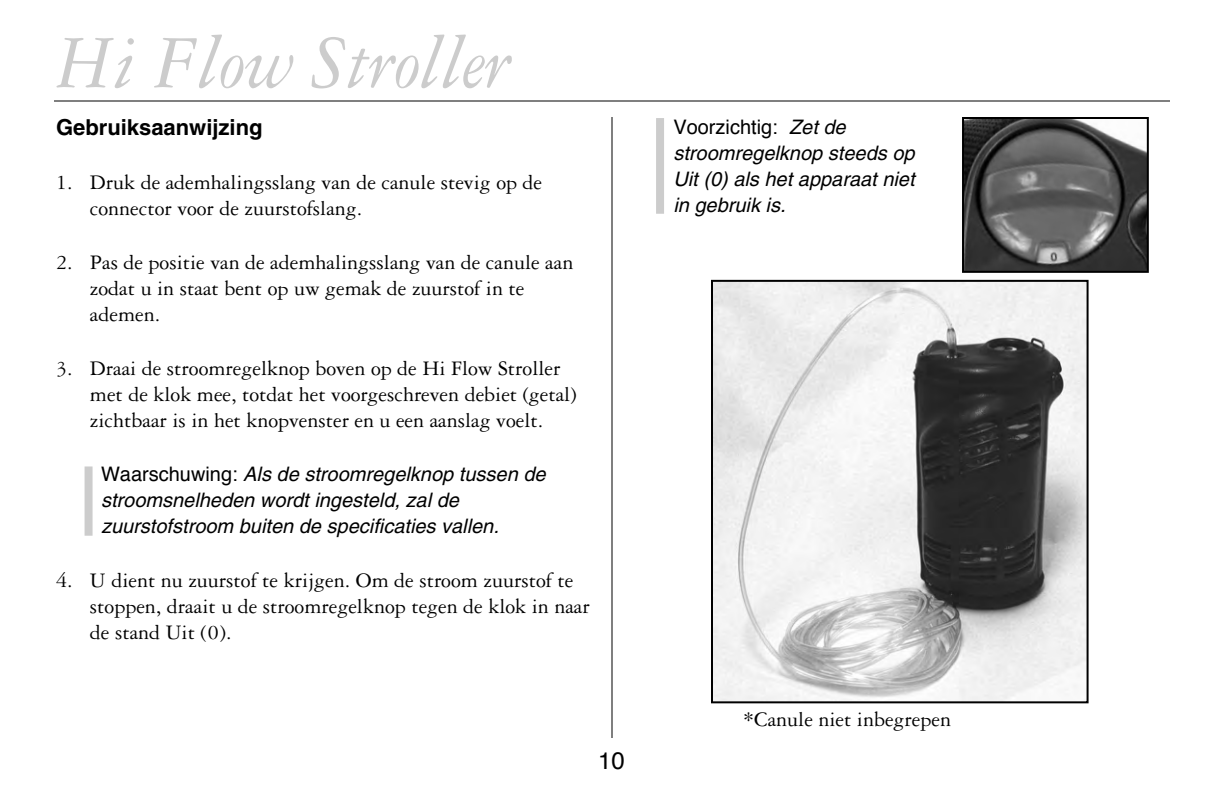
<style>
.page{position:relative;width:1224px;height:792px;background:#fff}
.page>*{position:absolute;margin:0;border:0;box-sizing:border-box;transform-origin:0 0}
.t1{font:italic 80px "Garamond Three";letter-spacing:-.01em;color:#ccc}
.t2{font:24px "Helvetica";color:#000}
.t3{font:22px/26px "Garamond Three";color:#000}
.t4{font:700 22px "Helvetica";color:#000}
.t5{font:italic 20px/26px "Helvetica";color:#000}
.s1{font-style:normal}
</style>
<div class="page">
<hr style="left:612px;top:117px;width:1px;height:621px;background:#000">
<hr style="left:54px;top:100px;width:1116px;height:2px;background:#000">
<div style="left:85px;top:466px;width:8px;height:70px;background:#ccc"></div>
<img style="left:714px;top:283px;width:372px;height:417px">
<div style="left:711px;top:280px;width:378px;height:423px;border:2px solid #000"></div>
<div style="left:656px;top:118px;width:8px;height:96px;background:#ccc"></div>
<img style="left:965px;top:120px;width:181px;height:150px">
<div style="left:962px;top:117px;width:187px;height:156px;border:2px solid #000"></div>
<h1 class="t1" style="left:56px;top:35px;width:456px">Hi Flow Stroller</h1>
<p class="t4" style="left:56px;top:119px;width:208px">Gebruiksaanwijzing</p>
<p class="t3" style="left:90px;top:171px;width:454px;text-indent:-34px">1. Druk de ademhalingsslang van de canule stevig op de connector voor de zuurstofslang.</p>
<p class="t3" style="left:90px;top:251px;width:485px;text-indent:-34px">2. Pas de positie van de ademhalingsslang van de canule aan zodat u in staat bent op uw gemak de zuurstof in te ademen.</p>
<p class="t3" style="left:90px;top:357px;width:488px;text-indent:-34px">3. Draai de stroomregelknop boven op de Hi Flow Stroller met de klok mee, totdat het voorgeschreven debiet (getal) zichtbaar is in het knopvenster en u een aanslag voelt.</p>
<p class="t5" style="left:101px;top:463px;width:446px"><span class="s1">Waarschuwing:</span> Als de stroomregelknop tussen de stroomsnelheden wordt ingesteld, zal de zuurstofstroom buiten de specificaties vallen.</p>
<p class="t3" style="left:90px;top:569px;width:501px;text-indent:-34px">4. U dient nu zuurstof te krijgen. Om de stroom zuurstof te stoppen, draait u de stroomregelknop tegen de klok in naar de stand Uit (0).</p>
<p class="t2" style="left:598px;top:750px;width:28px">10</p>
<p class="t5" style="left:673px;top:116px;width:243px"><span class="s1">Voorzichtig:</span> Zet de stroomregelknop steeds op<br>Uit (0) als het apparaat niet in gebruik is.</p>
<p class="t3" style="left:743px;top:709px;width:209px">*Canule niet inbegrepen</p>
</div>
